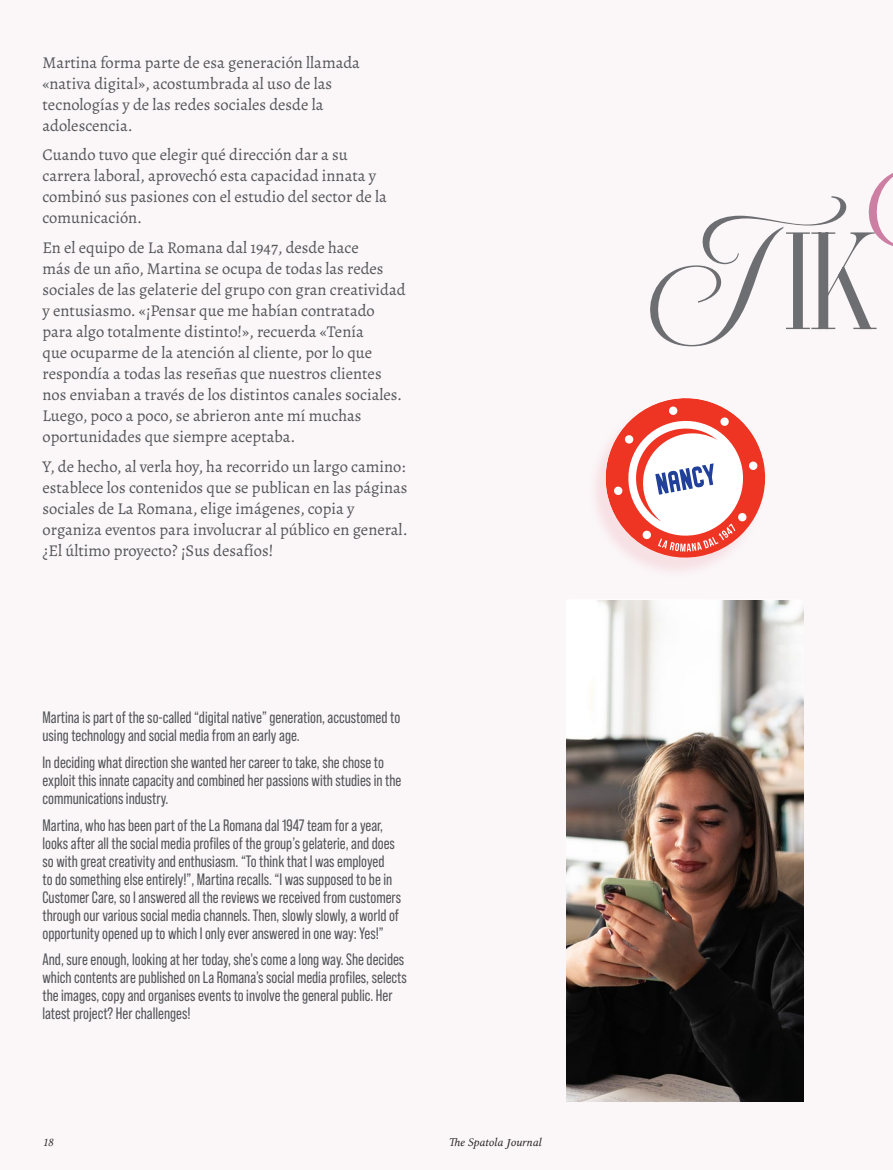
<style>
.page{position:relative;width:893px;height:1170px;background:#fff}
.page>*{position:absolute;margin:0;border:0;box-sizing:border-box;transform-origin:0 0}
.t1{font:138px "Androgy";color:#6d6e71}
.testo_corrente{font:16.5px/21px "Alegreya";color:#54565a}
.testo_corrente-2{font:16.5px/18px "Bebas Neue Pro";color:#54565a;scale:.96 1}
.t2{font:12px "Lin Libertine I";color:#000}
.s1{font-size:15px}
</style>
<div class="page">
<div style="left:0;top:0;width:893px;height:1169px;background:#fbf6f8"></div>
<div style="left:589px;top:402px;width:175px;height:175px;background:#f6dadf;opacity:.75"></div>
<svg style="left:599px;top:398px;width:167px;height:166px"></svg>
<img style="left:567px;top:600px;width:237px;height:501px">
<p class="testo_corrente" style="left:43px;top:52px;width:319px">Martina forma parte de esa generación llamada «nativa digital», acostumbrada al uso de las tecnologías y de las redes sociales desde la adolescencia.</p>
<p class="testo_corrente" style="left:43px;top:144px;width:346px">Cuando tuvo que elegir qué dirección dar a su carrera laboral, aprovechó esta capacidad innata y combinó sus pasiones con el estudio del sector de la comunicación.</p>
<p class="testo_corrente" style="left:43px;top:237px;width:365px">En el equipo de La Romana dal 1947, desde hace<br>más de un año, Martina se ocupa de todas las redes sociales de las gelaterie del grupo con gran creatividad y entusiasmo. «¡Pensar que me habían contratado para algo totalmente distinto!», recuerda «Tenía<br>que ocuparme de la atención al cliente, por lo que respondía a todas las reseñas que nuestros clientes nos enviaban a través de los distintos canales sociales.<br>Luego, poco a poco, se abrieron ante mí muchas oportunidades que siempre aceptaba.</p>
<p class="testo_corrente" style="left:43px;top:455px;width:367px">Y, de hecho, al verla hoy, ha recorrido un largo camino: establece los contenidos que se publican en las páginas sociales de La Romana, elige imágenes, copia y organiza eventos para involucrar al público en general. ¿El último proyecto? ¡Sus desafíos!</p>
<p class="testo_corrente-2" style="left:43px;top:708px;width:374px">Martina is part of the so-called “digital native” generation, accustomed to using technology and social media from an early age.</p>
<p class="testo_corrente-2" style="left:43px;top:753px;width:375px">In deciding what direction she wanted her career to take, she chose to exploit this innate capacity and combined her passions with studies in the communications industry.</p>
<p class="testo_corrente-2" style="left:43px;top:815px;width:375px">Martina, who has been part of the La Romana dal 1947 team for a year, looks after all the social media profiles of the group’s gelaterie, and does so with great creativity and enthusiasm. “To think that I was employed<br>to do something else entirely!”, Martina recalls. “I was supposed to be in Customer Care, so I answered all the reviews we received from customers through our various social media channels. Then, slowly slowly, a world of opportunity opened up to which I only ever answered in one way: Yes!”</p>
<p class="testo_corrente-2" style="left:43px;top:950px;width:381px">And, sure enough, looking at her today, she's come a long way. She decides which contents are published on La Romana’s social media profiles, selects the images, copy and organises events to involve the general public. Her latest project? Her challenges!</p>
<p class="t2" style="left:43px;top:1134px;width:12px">18</p>
<p class="t2" style="left:448px;top:1134px;width:95px">The Spatola <span class="s1">J</span>ournal</p>
<p class="t1" style="left:646px;top:201px;width:232px">Ti k</p>
</div>
